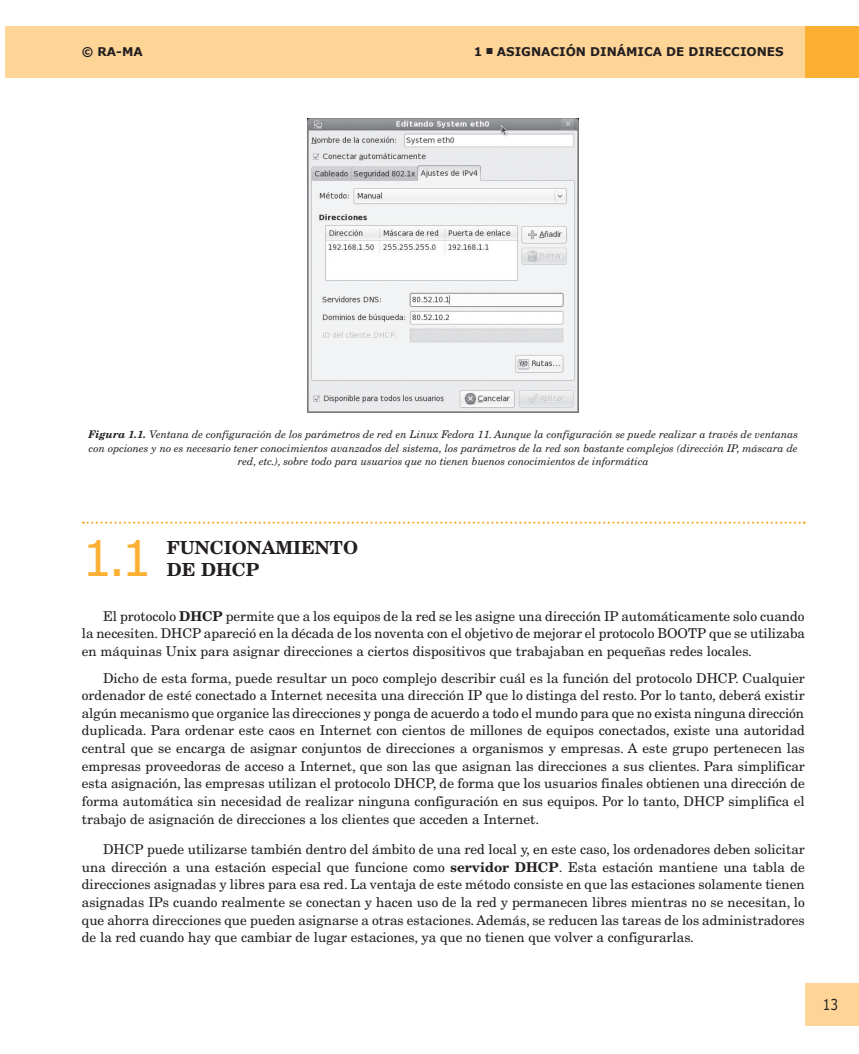
<style>
.page{position:relative;width:859px;height:1054px;background:#fff}
.page>*{position:absolute;margin:0;border:0;box-sizing:border-box;transform-origin:0 0}
.t1{font:48.9px "Verdana";color:#fbb034}
.t2{font:700 18px/22.5px "New Century Schlbk";color:#231f20}
.t3{font:15px "Verdana";color:#231f20;scale:.8 1}
.t4{font:13.5px/17.7px "New Century Schlbk";color:#231f20;text-align:justify}
.t5{font:700 12px "Verdana";color:#231f20}
.t6{font:italic 10.5px/13.5px "New Century Schlbk";color:#231f20;text-align:center}
.s1{font-weight:700}
</style>
<div class="page">
<div style="left:805px;top:983px;width:54px;height:43px;background:#fed497"></div>
<div style="left:5px;top:27px;width:800px;height:51px;background:#fed497"></div>
<div style="left:805px;top:27px;width:54px;height:51px;background:#fbb034"></div>
<svg style="left:83px;top:521px;width:722px;height:3px"></svg>
<img style="left:308px;top:118px;width:271px;height:295px">
<p class="t5" style="left:82px;top:44px;width:58px">© RA-MA</p>
<p class="t5" style="left:474px;top:44px;width:311px">1 <sup>n</sup> ASIGNACIÓN DINÁM ICA DE DIRECCIO NES</p>
<p class="t6" style="left:88px;top:427px;width:711px"><span class="s1">Figura 1.1.</span> Ventana de configuración de los parámetros de red en Linux Fedora 11. Aunque la configuración se puede realizar a través de ventanas con opciones y no es necesario tener conocimientos avanzados del sistema, los parámetros de la red son bastante complejos (dirección IP, máscara de red, etc.), sobre todo para usuarios que no tienen buenos conocimientos de informática</p>
<p class="t1" style="left:82px;top:527px;width:72px">1.1</p>
<p class="t2" style="left:167px;top:536px;width:193px">FUNCIONAMIENTO<br>DE DHCP</p>
<p class="t4" style="left:82px;top:607px;width:725px;text-indent:21px">El protocolo <span class="s1">DHCP</span> permite que a los equipos de la red se les asigne una dirección IP automáticamente solo cuando la necesiten. DHCP apareció en la década de los noventa con el objetivo de mejorar el protocolo BOOTP que se utilizaba en máquinas Unix para asignar direcciones a ciertos dispositivos que trabajaban en pequeñas redes locales.</p>
<p class="t4" style="left:82px;top:669px;width:724px;text-indent:21px">Dicho de esta forma, puede resultar un poco complejo describir cuál es la función del protocolo DHCP. Cualquier ordenador de esté conectado a Internet necesita una dirección IP que lo distinga del resto. Por lo tanto, deberá existir algún mecanismo que organice las direcciones y ponga de acuerdo a todo el mundo para que no exista ninguna dirección duplicada. Para ordenar este caos en Internet con cientos de millones de equipos conectados, existe una autoridad central que se encarga de asignar conjuntos de direcciones a organismos y empresas. A este grupo pertenecen las empresas proveedoras de acceso a Internet, que son las que asignan las direcciones a sus clientes. Para simplificar esta asignación, las empresas utilizan el protocolo DHCP, de forma que los usuarios finales obtienen una dirección de forma automática sin necesidad de realizar ninguna configuración en sus equipos. Por lo tanto, DHCP simplifica el trabajo de asignación de direcciones a los clientes que acceden a Internet.</p>
<p class="t4" style="left:82px;top:840px;width:724px;text-indent:21px">DHCP puede utilizarse también dentro del ámbito de una red local y, en este caso, los ordenadores deben solicitar una dirección a una estación especial que funcione como <span class="s1">SERVIDOR DHCP</span>. Esta estación mantiene una tabla de direcciones asignadas y libres para esa red. La ventaja de este método consiste en que las estaciones solamente tienen asignadas IPs cuando realmente se conectan y hacen uso de la red y permanecen libres mientras no se necesitan, lo que ahorra direcciones que pueden asignarse a otras estaciones. Además, se reducen las tareas de los administradores de la red cuando hay que cambiar de lugar estaciones, ya que no tienen que volver a configurarlas.</p>
<p class="t3" style="left:823px;top:995px;width:21px">13</p>
</div>
